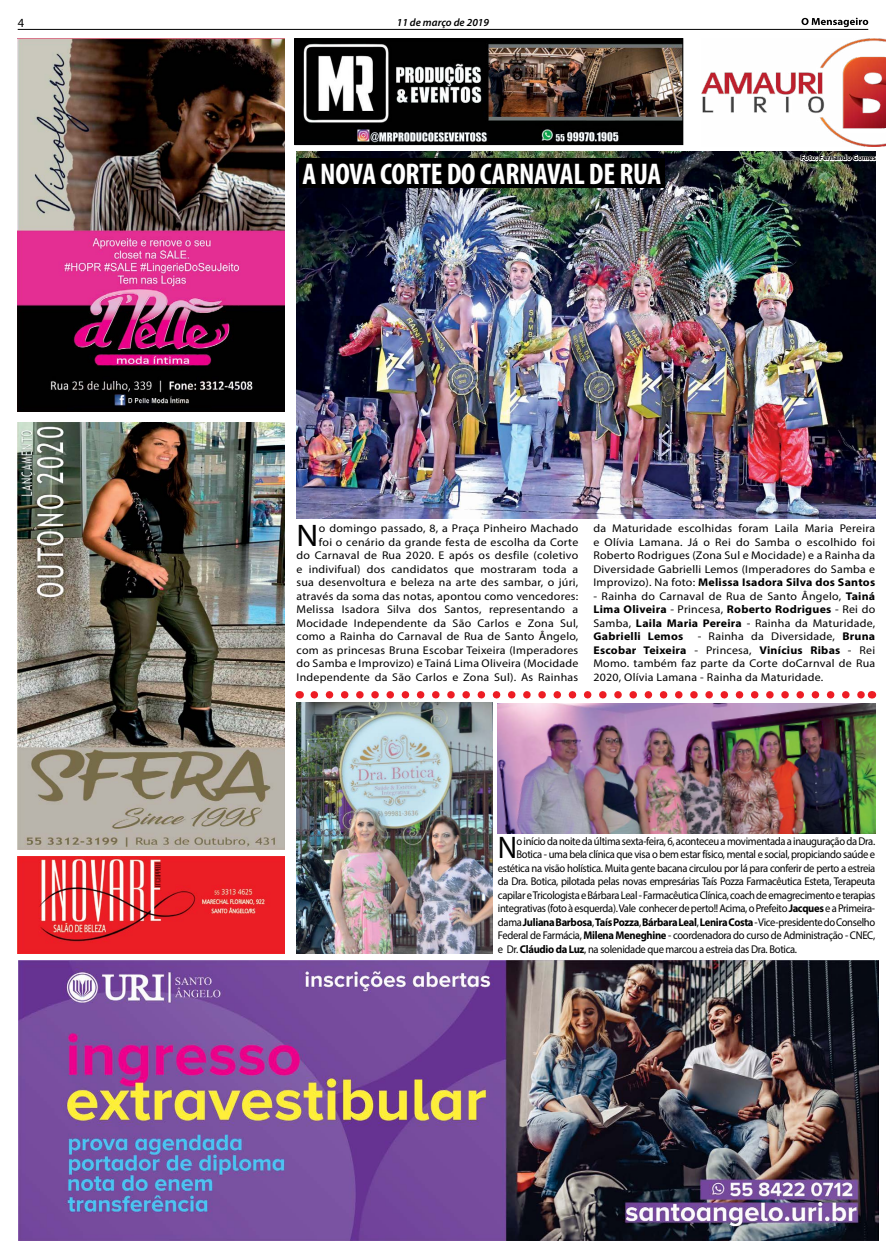
<style>
.page{position:relative;width:886px;height:1258px;background:#fff}
.page>*{position:absolute;margin:0;border:0;box-sizing:border-box;transform-origin:0 0}
.t1{font:31.25px "Myriad Pro";color:#000;scale:1.06 1}
.t2{font:31.25px "Myriad Pro";color:#000;scale:.94 1}
.t3{font:700 condensed 30px "Myriad Pro";letter-spacing:-.01em;color:#fff}
.t4{font:12.5px "Myriad Pro";color:#000}
.t5{font:11.25px/13.5px "Myriad Pro";letter-spacing:.015em;color:#000;text-align:justify;scale:1.06 1}
.t6{font:11.25px "Myriad Pro";letter-spacing:-.03em;color:#000;scale:.94 1}
.t7{font:700 11.25px "Myriad Pro";letter-spacing:-.03em;color:#000;scale:.94 1}
.t8{font:italic 600 10.75px "Myriad Pro";color:#000}
.t9{font:700 7.5px "Myriad Pro";color:#000}
.s1{font-weight:700}
.s2{font-weight:400}
</style>
<div class="page">
<svg style="left:801px;top:18px;width:67px;height:9px"></svg>
<hr style="left:18px;top:29px;width:850px;height:1px;background:#000">
<img style="left:701px;top:38px;width:185px;height:108px">
<img style="left:297px;top:40px;width:384px;height:103px">
<div style="left:295px;top:38px;width:388px;height:107px;border:1px solid #000"></div>
<img style="left:18px;top:38px;width:266px;height:373px">
<img style="left:18px;top:422px;width:267px;height:427px">
<img style="left:18px;top:857px;width:267px;height:97px">
<img style="left:18px;top:961px;width:861px;height:279px">
<img style="left:296px;top:152px;width:579px;height:366px">
<div style="left:299px;top:158px;width:366px;height:30px;background:#000"></div>
<svg style="left:314px;top:691px;width:550px;height:7px"></svg>
<svg style="left:800px;top:146px;width:77px;height:20px"></svg>
<img style="left:296px;top:703px;width:196px;height:251px">
<img style="left:498px;top:704px;width:377px;height:130px">
<p class="t4" style="left:18px;top:15px;width:8px">4</p>
<p class="t8" style="left:397px;top:15px;width:94px">11 de março de 2019</p>
<h2 class="t3" style="left:302px;top:155px;width:360px">A NOVA CORTE DO CARNAVAL DE RUA</h2>
<p class="t9" style="left:801px;top:153px;width:77px">Foto: Fernando Gomes</p>
<p class="t5" style="left:296px;top:521px;width:267px;text-align:right">o domingo passado, 8, a Praça Pinheiro Machado<br>foi o cenário da grande festa de escolha da Corte<br>do Carnaval de Rua 2020. E após os desfile (coletivo e indivifual) dos candidatos que mostraram toda a sua desenvoltura e beleza na arte des sambar, o júri, através da soma das notas, apontou como vencedores:<br>Melissa Isadora Silva dos Santos, representando a Mocidade Independente da São Carlos e Zona Sul, como a Rainha do Carnaval de Rua de Santo Ângelo, com as princesas Bruna Escobar Teixeira (Imperadores do Samba e Improvizo) e Tainá Lima Oliveira (Mocidade Independente da São Carlos e Zona Sul). As Rainhas</p>
<p class="t5" style="left:593px;top:521px;width:267px">da Maturidade escolhidas foram Laila Maria Pereira e Olívia Lamana. Já o Rei do Samba o escolhido foi Roberto Rodrigues (Zona Sul e Mocidade) e a Rainha da Diversidade Gabrielli Lemos (Imperadores do Samba e Improvizo). Na foto: <span class="s1">Melissa Isadora Silva dos Santos</span></p>
<h1 class="t1" style="left:296px;top:516px;width:22px">N</h1>
<p class="t5" style="left:593px;top:589px;width:267px">- Rainha do Carnaval de Rua de Santo Ângelo, <span class="s1">Tainá Lima Oliveira</span> - Princesa, <span class="s1">Roberto Rodrigues</span> - Rei do Samba, <span class="s1">Laila Maria Pereira</span> - Rainha da Maturidade, <span class="s1">Gabrielli Lemos</span></p>
<p class="t5" style="left:593px;top:629px;width:267px;text-indent:104px">- Rainha da Diversidade, <span class="s1">Bruna Escobar Teixeira</span> - Princesa, <span class="s1">Vinícius Ribas</span> - Rei Momo. também faz parte da Corte doCarnval de Rua 2020, Olívia Lamana - Rainha da Maturidade.</p>
<h1 class="t2" style="left:498px;top:828px;width:22px">N</h1>
<p class="t6" style="left:516px;top:834px;width:383px">o início da noite da última sexta-feira, 6, aconteceu a movimentada a inauguração da Dra.</p>
<p class="t6" style="left:516px;top:847px;width:383px">Botica - uma bela clínica que visa o bem estar físico, mental e social, propiciando saúde e</p>
<p class="t6" style="left:498px;top:861px;width:403px">estética na visão holística. Muita gente bacana circulou por lá para conferir de perto a estreia</p>
<p class="t6" style="left:498px;top:874px;width:403px">da Dra. Botica, pilotada pelas novas empresárias Taís Pozza Farmacêutica Esteta, Terapeuta</p>
<p class="t6" style="left:498px;top:888px;width:403px">capilar e Tricologista e Bárbara Leal - Farmacêutica Clínica, coach de emagrecimento e terapias</p>
<p class="t6" style="left:498px;top:901px;width:403px">integrativas (foto à esquerda). Vale conhecer de perto!! Acima, o Prefeito <span class="s1">Jacques</span> e a Primeira-</p>
<p class="t7" style="left:498px;top:915px;width:403px"><span class="s2">dama</span> Juliana Barbosa<span class="s2">,</span> Taís Pozza<span class="s2">,</span> Bárbara Leal<span class="s2">,</span> Lenira Costa <span class="s2">- Vice-presidente do Conselho</span></p>
<p class="t6" style="left:498px;top:928px;width:403px">Federal de Farmácia, <span class="s1">Milena Meneghine</span> - coordenadora do curso de Administração - CNEC,</p>
<p class="t6" style="left:498px;top:942px;width:320px">e Dr. <span class="s1">Cláudio da Luz</span>, na solenidade que marcou a estreia das Dra. Botica.</p>
</div>
